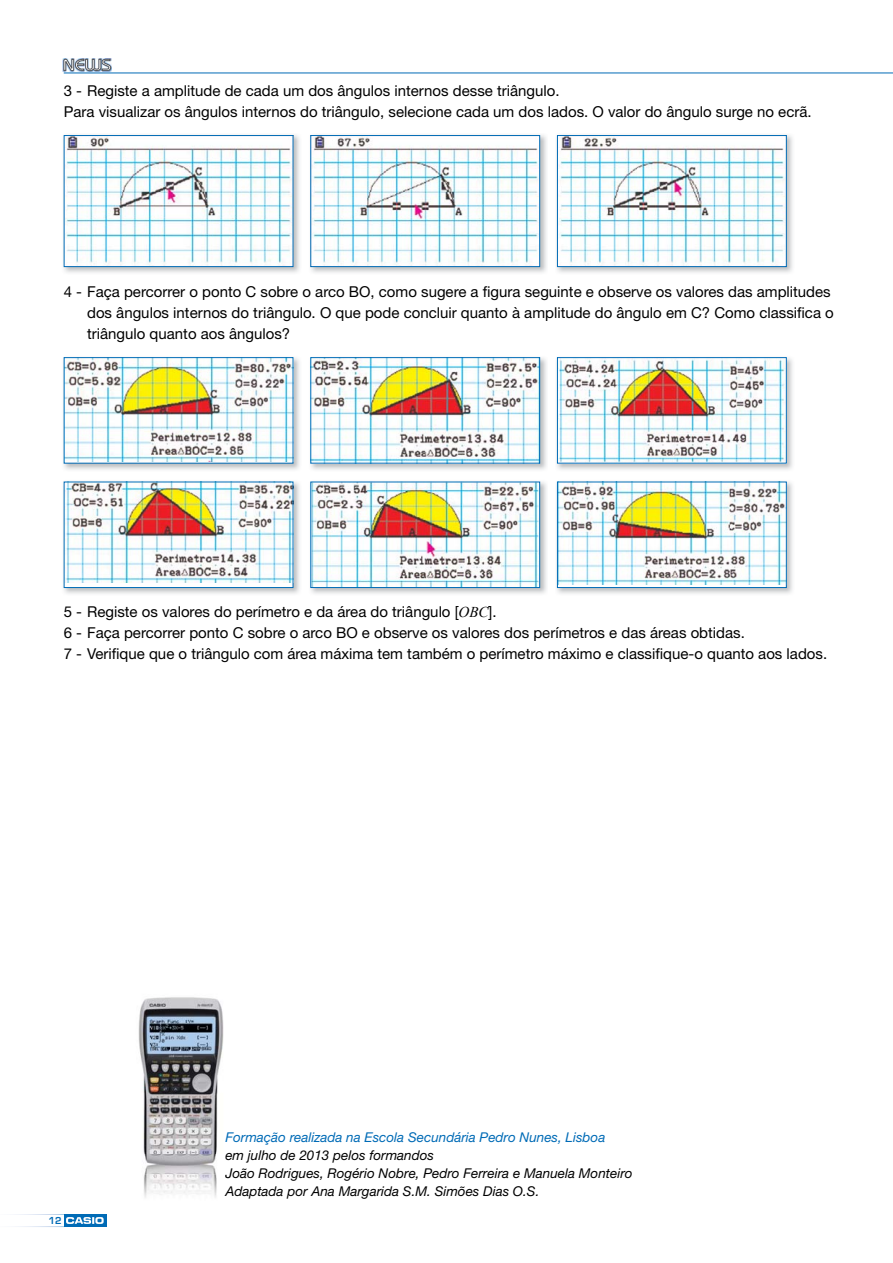
<style>
.page{position:relative;width:893px;height:1263px;background:#fff}
.page>*{position:absolute;margin:0;border:0;box-sizing:border-box;transform-origin:0 0}
.t1{font:15px/21px "Helvetica Neue LT Std";color:#000}
.t2{font:italic 13.5px/18px "Helvetica Neue LT Std";color:#000}
.t3{font:italic 13.5px "Helvetica Neue LT Std";color:#006bb6}
.t4{font:700 10.5px "Eurostile";color:#006bb6}
.s1{font-family:"Times New Roman";font-style:italic}
</style>
<div class="page">
<div style="left:64px;top:1214px;width:42px;height:13px;background:#006bb6"></div>
<svg style="left:17px;top:1214px;width:87px;height:13px"></svg>
<hr style="left:64px;top:73px;width:829px;height:1px;background:#006bb6">
<img style="left:63px;top:58px;width:49px;height:14px">
<svg style="left:64px;top:59px;width:47px;height:12px"></svg>
<img style="left:63px;top:357px;width:237px;height:113px">
<img style="left:66px;top:359px;width:225px;height:103px">
<div style="left:64px;top:357px;width:229px;height:107px;border:1px solid #006bb6"></div>
<img style="left:311px;top:357px;width:236px;height:113px">
<img style="left:312px;top:359px;width:226px;height:103px">
<div style="left:310px;top:357px;width:230px;height:107px;border:1px solid #006bb6"></div>
<img style="left:556px;top:357px;width:237px;height:113px">
<img style="left:559px;top:359px;width:226px;height:103px">
<div style="left:557px;top:357px;width:230px;height:107px;border:1px solid #006bb6"></div>
<img style="left:63px;top:481px;width:237px;height:113px">
<div style="left:64px;top:482px;width:229px;height:106px;background:#fff"></div>
<img style="left:66px;top:484px;width:225px;height:99px">
<div style="left:64px;top:482px;width:229px;height:106px;border:1px solid #006bb6"></div>
<img style="left:310px;top:481px;width:237px;height:113px">
<img style="left:312px;top:484px;width:226px;height:102px">
<div style="left:310px;top:482px;width:230px;height:106px;border:1px solid #006bb6"></div>
<img style="left:556px;top:481px;width:237px;height:113px">
<img style="left:559px;top:484px;width:226px;height:100px">
<div style="left:557px;top:482px;width:230px;height:106px;border:1px solid #006bb6"></div>
<img style="left:63px;top:135px;width:237px;height:138px">
<img style="left:66px;top:137px;width:225px;height:128px">
<div style="left:64px;top:135px;width:229px;height:132px;border:1px solid #006bb6"></div>
<img style="left:310px;top:135px;width:237px;height:138px">
<img style="left:312px;top:137px;width:226px;height:128px">
<div style="left:310px;top:135px;width:230px;height:132px;border:1px solid #006bb6"></div>
<img style="left:556px;top:135px;width:237px;height:138px">
<img style="left:559px;top:137px;width:226px;height:128px">
<div style="left:557px;top:135px;width:230px;height:132px;border:1px solid #006bb6"></div>
<img style="left:138px;top:997px;width:86px;height:201px">
<img style="left:138px;top:1154px;width:86px;height:20px">
<p class="t1" style="left:64px;top:82px;width:749px">3 - Registe a amplitude de cada um dos ângulos internos desse triângulo.<br>Para visualizar os ângulos internos do triângulo, selecione cada um dos lados. O valor do ângulo surge no ecrã.</p>
<p class="t1" style="left:87px;top:283px;width:748px;text-indent:-23px">4 - Faça percorrer o ponto C sobre o arco BO, como sugere a figura seguinte e observe os valores das amplitudes dos ângulos internos do triângulo. O que pode concluir quanto à amplitude do ângulo em C? Como classifica o triângulo quanto aos ângulos?</p>
<p class="t1" style="left:64px;top:603px;width:765px">5 - Registe os valores do perímetro e da área do triângulo [<span class="s1">OBC</span>].<br>6 - Faça percorrer ponto C sobre o arco BO e observe os valores dos perímetros e das áreas obtidas.<br>7 - Verifique que o triângulo com área máxima tem também o perímetro máximo e classifique-o quanto aos lados.</p>
<p class="t4" style="left:49px;top:1216px;width:15px">12</p>
<p class="t3" style="left:225px;top:1132px;width:381px">Formação realizada na Escola Secundária Pedro Nunes, Lisboa</p>
<p class="t2" style="left:225px;top:1148px;width:409px">em julho de 2013 pelos formandos<br>João Rodrigues, Rogério Nobre, Pedro Ferreira e Manuela Monteiro<br>Adaptada por Ana Margarida S.M. Simões Dias O.S.</p>
</div>
